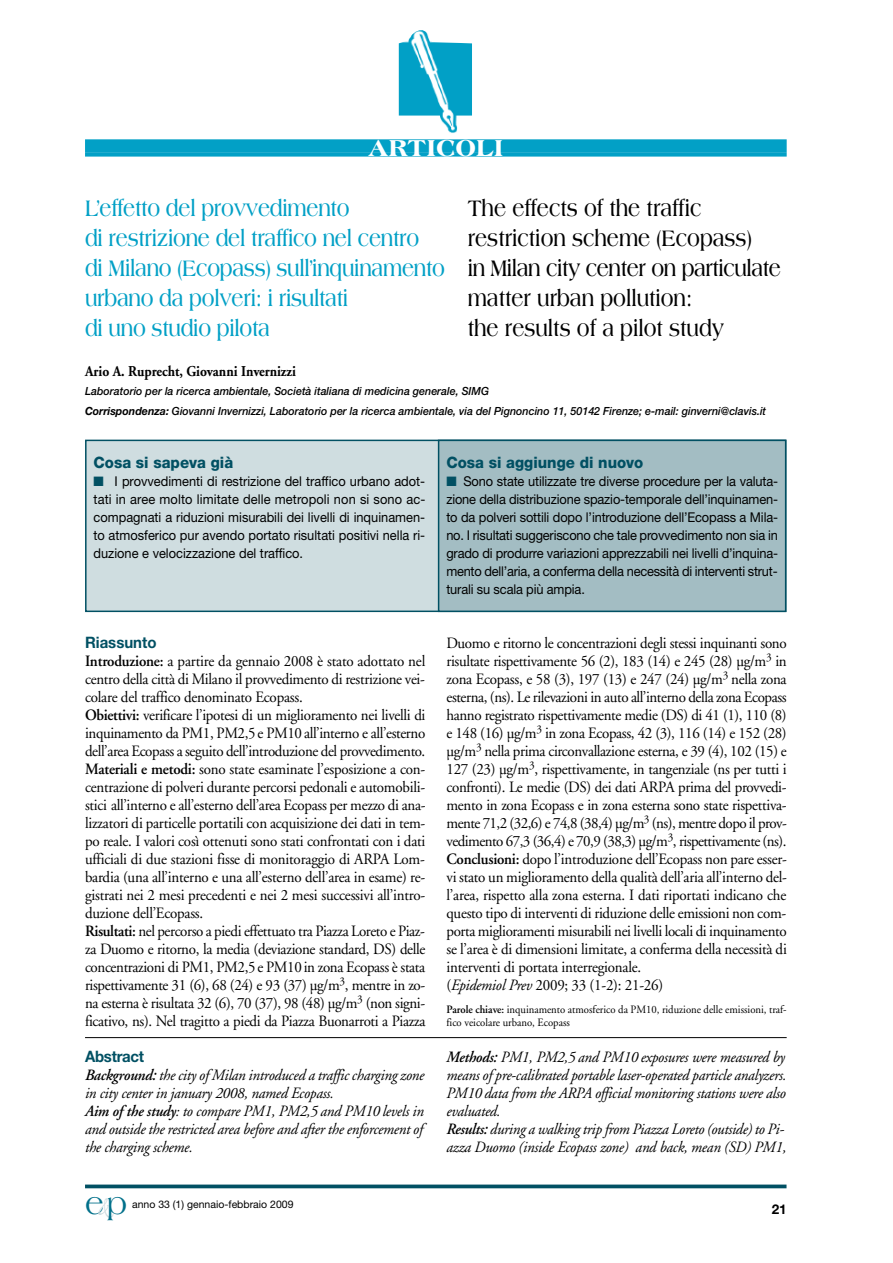
<style>
.page{position:relative;width:893px;height:1263px;background:#fff}
.page>*{position:absolute;margin:0;border:0;box-sizing:border-box;transform-origin:0 0}
.t1{font:31.95px "Americana";color:#01708a;scale:.93 1}
.t2{font:800 24.75px "Americana";color:#fff}
.t3{font:700 24px/30px "Americana";letter-spacing:-.015em;color:#02a0c6;scale:.8 1}
.t4{font:700 24px/30px "Americana";color:#000;scale:.8 1}
.t5{font:15.75px/18px "Adobe Garamond";letter-spacing:-.02em;color:#000;scale:.95 1}
.t6{font:italic 15.75px/18px "Adobe Garamond";letter-spacing:-.015em;color:#000;scale:.95 1}
.t7{font:800 15.75px "Helvetica Neue";color:#015063;scale:.95 1}
.t8{font:700 15.75px "Helvetica Neue";color:#015063;scale:.95 1}
.t9{font:700 15px "Adobe Garamond";color:#000;scale:.9 1}
.t10{font:13.5px/18px "Helvetica Neue";letter-spacing:-.01em;color:#000;text-align:justify;scale:.95 1}
.t11{font:700 13.5px "Helvetica Neue";color:#000}
.t12{font:italic 500 11.25px/19.5px "Helvetica Neue";color:#000;scale:.95 1}
.t13{font:11.25px/13.5px "Adobe Garamond";color:#000;scale:.95 1}
.t14{font:10.5px "Helvetica Neue";color:#000}
.s1{font-weight:700}
.s2{color:#015063}
.s3{font-weight:600}
.s4{font-style:italic}
.s5{font-family:"Demian LT";font-size:22.5px;color:#c8d7db}
</style>
<div class="page">
<svg style="left:85px;top:1184px;width:701px;height:4px;background:#256979"></svg>
<div style="left:86px;top:440px;width:700px;height:171px;background:#cfdde0"></div>
<div style="left:85px;top:440px;width:701px;height:172px;border:2px solid #015063"></div>
<div style="left:439px;top:440px;width:347px;height:171px;background:#a3bdc3"></div>
<div style="left:438px;top:440px;width:348px;height:172px;border:2px solid #015063"></div>
<hr style="left:85px;top:1037px;width:702px;height:1px;background:#000">
<div style="left:85px;top:139px;width:702px;height:14px;background:#02a0c6"></div>
<svg style="left:85px;top:153px;width:702px;height:4px;background:#1ba9cb"></svg>
<img style="left:399px;top:30px;width:73px;height:103px">
<h2 class="t2" style="left:368px;top:138px;width:137px">ARTICOLI</h2>
<h3 class="t3" style="left:85px;top:195px;width:451px">L’effetto del provvedimento<br>di restrizione del traffico nel centro<br>di Milano (Ecopass) sull’inquinamento urbano da polveri: i risultati<br>di uno studio pilota</h3>
<h3 class="t4" style="left:468px;top:195px;width:393px">The effects of the traffic restriction scheme (Ecopass)<br>in Milan city center on particulate matter urban pollution:<br>the results of a pilot study</h3>
<p class="t9" style="left:85px;top:365px;width:236px">Ario A. Ruprecht, Giovanni Invernizzi</p>
<p class="t12" style="left:85px;top:382px;width:718px">Laboratorio per la ricerca ambientale, Società italiana di medicina generale, SIMG<br><span class="s1">Corrispondenza:</span> Giovanni Invernizzi, Laboratorio per la ricerca ambientale, via del Pignoncino 11, 50142 Firenze; e-mail: ginverni@clavis.it</p>
<p class="t7" style="left:94px;top:457px;width:149px">Cosa si sapeva già</p>
<p class="t10" style="left:94px;top:474px;width:351px"><span class="s2">■</span> I provvedimenti di restrizione del traffico urbano adot&shy;tati in aree molto limitate delle metropoli non si sono ac&shy;compagnati a riduzioni misurabili dei livelli di inquinamen&shy;to atmosferico pur avendo portato risultati positivi nella ri&shy;duzione e velocizzazione del traffico.</p>
<p class="t7" style="left:446px;top:457px;width:209px">Cosa si aggiunge di nuovo</p>
<p class="t10" style="left:446px;top:474px;width:351px"><span class="s2">■</span> Sono state utilizzate tre diverse procedure per la valuta&shy;zione della distribuzione spazio-temporale dell’inquinamen&shy;to da polveri sottili dopo l’introduzione dell’Ecopass a Mila&shy;no. I risultati suggeriscono che tale provvedimento non sia in grado di produrre variazioni apprezzabili nei livelli d’inquina&shy;mento dell’aria, a conferma della necessità di interventi strut&shy;turali su scala più ampia.</p>
<p class="t8" style="left:85px;top:637px;width:77px">Riassunto</p>
<p class="t5" style="left:85px;top:653px;width:360px"><span class="s3">Introduzione:</span> a partire da gennaio 2008 è stato adottato nel centro della città di Milano il provvedimento di restrizione vei&shy;colare del traffico denominato Ecopass.<br><span class="s3">Obiettivi:</span> verificare l’ipotesi di un miglioramento nei livelli di inquinamento da PM1, PM2,5 e PM10 all’interno e all’esterno dell’area Ecopass a seguito dell’introduzione del provvedimento.<br><span class="s3">Materiali e metodi:</span> sono state esaminate l’esposizione a con&shy;centrazione di polveri durante percorsi pedonali e automobili&shy;stici all’interno e all’esterno dell’area Ecopass per mezzo di ana&shy;lizzatori di particelle portatili con acquisizione dei dati in tem&shy;po reale. I valori così ottenuti sono stati confrontati con i dati ufficiali di due stazioni fisse di monitoraggio di ARPA Lom&shy;bardia (una all’interno e una all’esterno dell’area in esame) re&shy;gistrati nei 2 mesi precedenti e nei 2 mesi successivi all’intro&shy;duzione dell’Ecopass.<br><span class="s3">Risultati:</span> nel percorso a piedi effettuato tra Piazza Loreto e Piaz&shy;za Duomo e ritorno, la media (deviazione standard, DS) delle concentrazioni di PM1, PM2,5 e PM10 in zona Ecopass è stata rispettivamente 31 (6), 68 (24) e 93 (37) µg/m<sup>3</sup>, mentre in zo&shy;na esterna è risultata 32 (6), 70 (37), 98 (48) µg/m<sup>3</sup> (non signi&shy;ficativo, ns). Nel tragitto a piedi da Piazza Buonarroti a Piazza</p>
<p class="t8" style="left:85px;top:1051px;width:64px">Abstract</p>
<p class="t6" style="left:85px;top:1067px;width:359px"><span class="s3">Background:</span> the city of Milan introduced a traffic charging zone in city center in january 2008, named Ecopass.<br><span class="s3">Aim of the study</span>: to compare PM1, PM2,5 and PM10 levels in and outside the restricted area before and after the enforcement of the charging scheme.</p>
<p class="t5" style="left:446px;top:635px;width:360px">Duomo e ritorno le concentrazioni degli stessi inquinanti sono risultate rispettivamente 56 (2), 183 (14) e 245 (28) µg/m<sup>3</sup> in zona Ecopass, e 58 (3), 197 (13) e 247 (24) µg/m<sup>3</sup> nella zona esterna, (ns). Le rilevazioni in auto all’interno della zona Ecopass hanno registrato rispettivamente medie (DS) di 41 (1), 110 (8) e 148 (16) µg/m<sup>3</sup> in zona Ecopass, 42 (3), 116 (14) e 152 (28) µg/m<sup>3</sup> nella prima circonvallazione esterna, e 39 (4), 102 (15) e 127 (23) µg/m<sup>3</sup>, rispettivamente, in tangenziale (ns per tutti i confronti). Le medie (DS) dei dati ARPA prima del provvedi&shy;mento in zona Ecopass e in zona esterna sono state rispettiva&shy;mente 71,2 (32,6) e 74,8 (38,4) µg/m<sup>3</sup> (ns), mentre dopo il prov&shy;vedimento 67,3 (36,4) e 70,9 (38,3) µg/m<sup>3</sup>, rispettivamente (ns).<br><span class="s3">Conclusioni:</span> dopo l’introduzione dell’Ecopass non pare esser&shy;vi stato un miglioramento della qualità dell’aria all’interno del&shy;l’area, rispetto alla zona esterna. I dati riportati indicano che questo tipo di interventi di riduzione delle emissioni non com&shy;porta miglioramenti misurabili nei livelli locali di inquinamento se l’area è di dimensioni limitate, a conferma della necessità di interventi di portata interregionale.<br>(<span class="s4">Epidemiol Prev</span> 2009; 33 (1-2): 21-26)</p>
<p class="t13" style="left:446px;top:1003px;width:360px"><span class="s3">Parole chiave:</span> inquinamento atmosferico da PM10, riduzione delle emissioni, traf&shy;fico veicolare urbano, Ecopass</p>
<p class="t6" style="left:446px;top:1049px;width:359px"><span class="s3">Methods:</span> PM1, PM2,5 and PM10 exposures were measured by means of pre-calibrated portable laser-operated particle analyzers.<br>PM10 data from the ARPA official monitoring stations were also evaluated.<br><span class="s3">Results:</span> during a walking trip from Piazza Loreto (outside) to Pi&shy;azza Duomo (inside Ecopass zone) and back, mean (SD) PM1,</p>
<h1 class="t1" style="left:85px;top:1191px;width:47px">e<span class="s5">&amp;</span>p</h1>
<p class="t14" style="left:132px;top:1200px;width:163px">anno 33 (1) gennaio-febbraio 2009</p>
<p class="t11" style="left:772px;top:1204px;width:17px">21</p>
</div>
